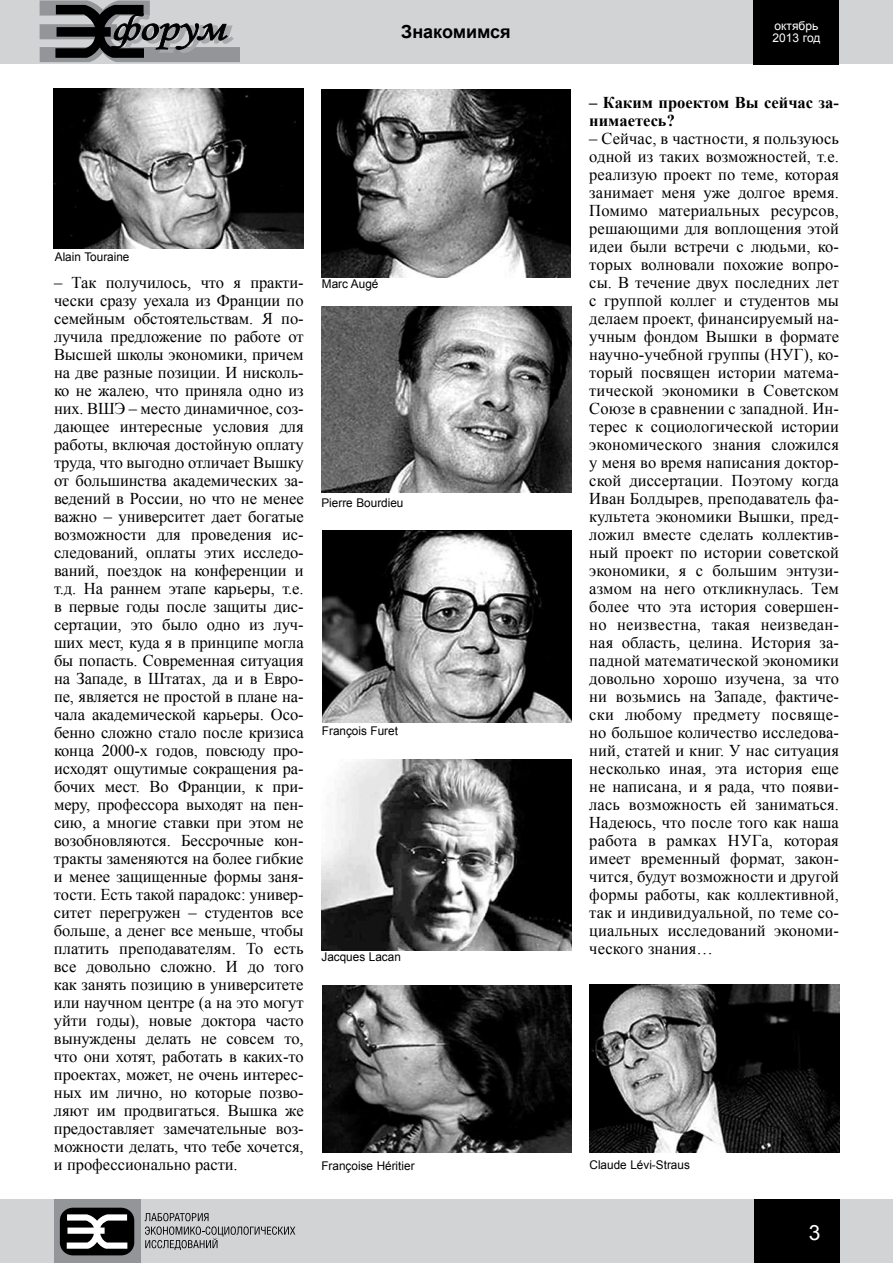
<style>
.page{position:relative;width:893px;height:1263px;background:#fff}
.page>*{position:absolute;margin:0;border:0;box-sizing:border-box;transform-origin:0 0}
.t1{font:21px "Arial";color:#fff}
.t2{font:700 18px "Arial";color:#000}
.t3{font:16.5px/18px "Times New Roman";letter-spacing:-.005em;color:#000;text-align:justify}
.t4{font:700 16.5px/18px "Times New Roman";color:#000}
.t5{font:12px "Arial";color:#000}
.t6{font:12px/12px "Arial";color:#fff}
</style>
<div class="page">
<div style="left:0;top:0;width:893px;height:64px;background:#d1d3d4"></div>
<div style="left:0;top:1199px;width:893px;height:64px;background:#d1d3d4"></div>
<div style="left:754px;top:0;width:85px;height:64px;background:#000"></div>
<div style="left:754px;top:1199px;width:85px;height:64px;background:#000"></div>
<svg style="left:40px;top:0;width:199px;height:62px"></svg>
<div style="left:54px;top:1199px;width:86px;height:64px;background:#939598"></div>
<svg style="left:145px;top:1213px;width:150px;height:37px"></svg>
<div style="left:60px;top:1208px;width:74px;height:47px;background:#000;border-radius:13px"></div>
<svg style="left:67px;top:1214px;width:60px;height:35px"></svg>
<img style="left:54px;top:89px;width:249px;height:159px">
<img style="left:590px;top:985px;width:249px;height:167px">
<img style="left:321px;top:89px;width:250px;height:188px">
<img style="left:322px;top:759px;width:249px;height:192px">
<img style="left:321px;top:306px;width:250px;height:187px">
<img style="left:322px;top:531px;width:250px;height:191px">
<img style="left:322px;top:985px;width:249px;height:167px">
<p class="t2" style="left:401px;top:20px;width:111px">Знакомимся</p>
<p class="t6" style="left:772px;top:20px;width:49px">октябрь<br>2013 год</p>
<p class="t5" style="left:55px;top:249px;width:76px">Alain Touraine</p>
<p class="t3" style="left:54px;top:273px;width:251px">– Так получилось, что я практи&shy;чески сразу уехала из Франции по семейным обстоятельствам. Я по&shy;лучила предложение по работе от Высшей школы экономики, причем на две разные позиции. И нисколь&shy;ко не жалею, что приняла одно из них. ВШЭ – место динамичное, соз&shy;дающее интересные условия для работы, включая достойную оплату труда, что выгодно отличает Вышку от большинства академических за&shy;ведений в России, но что не менее важно – университет дает богатые возможности для проведения ис&shy;следований, оплаты этих исследо&shy;ваний, поездок на конференции и т.д. На раннем этапе карьеры, т.е. в первые годы после защиты дис&shy;сертации, это было одно из луч&shy;ших мест, куда я в принципе могла бы попасть. Современная ситуация на Западе, в Штатах, да и в Евро&shy;пе, является не простой в плане на&shy;чала академической карьеры. Осо&shy;бенно сложно стало после кризиса конца 2000-х годов, повсюду про&shy;исходят ощутимые сокращения ра&shy;бочих мест. Во Франции, к при&shy;меру, профессора выходят на пен&shy;сию, а многие ставки при этом не возобновляются. Бессрочные кон&shy;тракты заменяются на более гибкие и менее защищенные формы заня&shy;тости. Есть такой парадокс: универ&shy;ситет перегружен – студентов все больше, а денег все меньше, чтобы платить преподавателям. То есть все довольно сложно. И до того как занять позицию в университете или научном центре (а на это могут уйти годы), новые доктора часто вынуждены делать не совсем то, что они хотят, работать в каких-то проектах, может, не очень интерес&shy;ных им лично, но которые позво&shy;ляют им продвигаться. Вышка же предоставляет замечательные воз&shy;можности делать, что тебе хочется, и профессионально расти.</p>
<p class="t5" style="left:322px;top:276px;width:58px">Marc Augé</p>
<p class="t5" style="left:321px;top:495px;width:84px">Pierre Bourdieu</p>
<p class="t5" style="left:322px;top:723px;width:78px">François Furet</p>
<p class="t5" style="left:321px;top:949px;width:81px">Jacques Lacan</p>
<p class="t4" style="left:589px;top:93px;width:251px">– Каким проектом Вы сейчас за&shy;нимаетесь?</p>
<p class="t3" style="left:589px;top:129px;width:251px">– Сейчас, в частности, я пользуюсь одной из таких возможностей, т.е. реализую проект по теме, которая занимает меня уже долгое время.<br>Помимо материальных ресурсов, решающими для воплощения этой идеи были встречи с людьми, ко&shy;торых волновали похожие вопро&shy;сы. В течение двух последних лет с группой коллег и студентов мы делаем проект, финансируемый на&shy;учным фондом Вышки в формате научно-учебной группы (НУГ), ко&shy;торый посвящен истории матема&shy;тической экономики в Советском Союзе в сравнении с западной. Ин&shy;терес к социологической истории экономического знания сложился у меня во время написания доктор&shy;ской диссертации. Поэтому когда Иван Болдырев, преподаватель фа&shy;культета экономики Вышки, пред&shy;ложил вместе сделать коллектив&shy;ный проект по истории советской экономики, я с большим энтузи&shy;азмом на него откликнулась. Тем более что эта история совершен&shy;но неизвестна, такая неизведан&shy;ная область, целина. История за&shy;падной математической экономики довольно хорошо изучена, за что ни возьмись на Западе, фактиче&shy;ски любому предмету посвяще&shy;но большое количество исследова&shy;ний, статей и книг. У нас ситуация несколько иная, эта история еще не написана, и я рада, что появи&shy;лась возможность ей заниматься.<br>Надеюсь, что после того как наша работа в рамках НУГа, которая имеет временный формат, закон&shy;чится, будут возможности и другой формы работы, как коллективной, так и индивидуальной, по теме со&shy;циальных исследований экономи&shy;ческого знания…</p>
<p class="t5" style="left:321px;top:1158px;width:95px">Françoise Héritier</p>
<p class="t5" style="left:590px;top:1157px;width:102px">Claude Lévi-Straus</p>
<p class="t1" style="left:809px;top:1218px;width:13px">3</p>
</div>
